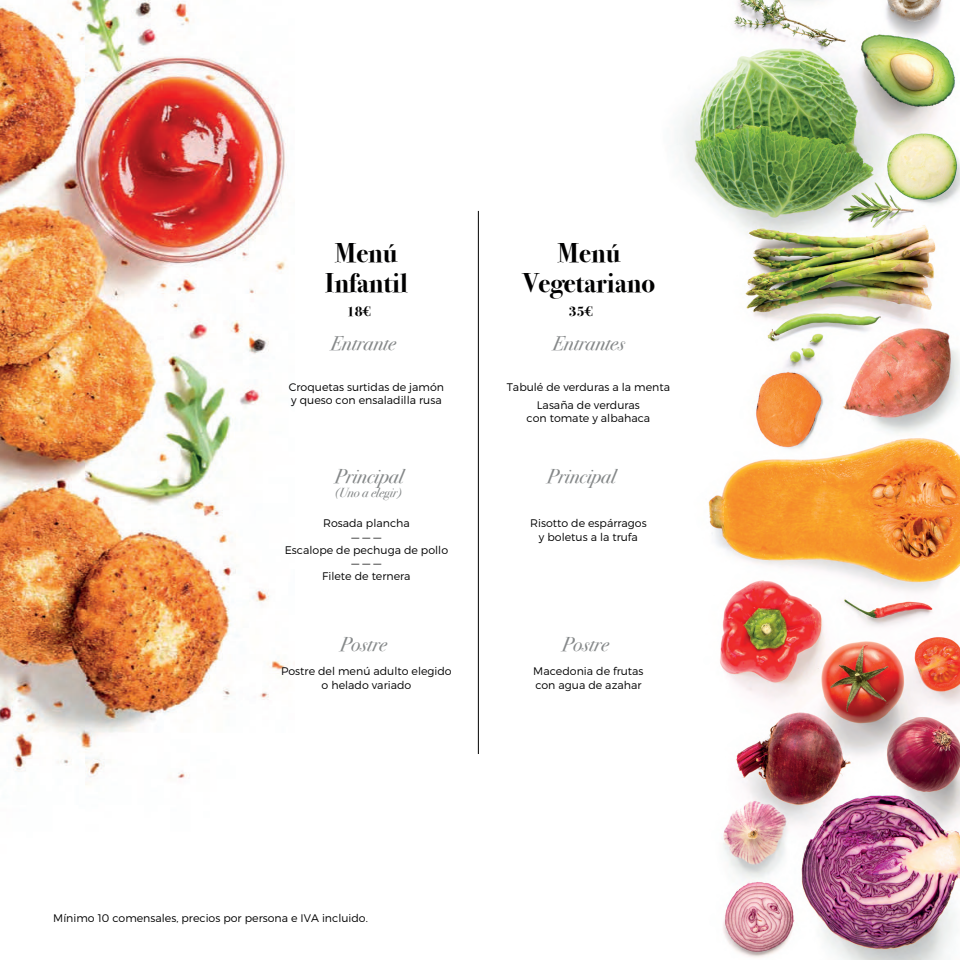
<style>
.page{position:relative;width:960px;height:960px;background:#fff}
.page>*{position:absolute;margin:0;border:0;box-sizing:border-box;transform-origin:0 0}
.t1{font:700 27px/30px "Bodoni Svty Two ITCTT";color:#000001;text-align:center}
.t2{font:italic 20px "Bodoni Svty Two ITCTT";color:#858889}
.t3{font:700 14px "Bodoni Svty Two ITCTT";color:#000001}
.t4{font:italic 13px "Bodoni Svty Two ITCTT";color:#858889}
.t5{font:300 11px/13.2px "Montserrat";color:#000001;text-align:center}
</style>
<div class="page">
<img style="left:0;top:0;width:286px;height:785px">
<img style="left:676px;top:0;width:284px;height:960px">
<hr style="left:478px;top:211px;width:1px;height:543px;background:#000001">
<h1 class="t1" style="left:325px;top:236px;width:84px">Menú<br>Infantil</h1>
<h1 class="t1" style="left:523px;top:236px;width:134px">Menú<br>Vegetariano</h1>
<p class="t3" style="left:347px;top:300px;width:26px">18€</p>
<p class="t3" style="left:569px;top:300px;width:26px">35€</p>
<h2 class="t2" style="left:331px;top:326px;width:67px">Entrante</h2>
<h2 class="t2" style="left:552px;top:326px;width:74px">Entrantes</h2>
<p class="t5" style="left:289px;top:380px;width:157px;text-align:left">Croquetas surtidas de jamón y queso con ensaladilla rusa</p>
<p class="t5" style="left:507px;top:378px;width:165px;line-height:18.2px">Tabulé de verduras a la menta<br>Lasaña de verduras</p>
<p class="t5" style="left:527px;top:412px;width:125px">con tomate y albahaca</p>
<h2 class="t2" style="left:334px;top:459px;width:70px">Principal</h2>
<p class="t4" style="left:335px;top:482px;width:68px">(Uno a elegir)</p>
<h2 class="t2" style="left:547px;top:459px;width:70px">Principal</h2>
<p class="t5" style="left:323px;top:517px;width:88px">Rosada plancha</p>
<p class="t5" style="left:285px;top:530px;width:165px">— — —<br>Escalope de pechuga de pollo</p>
<p class="t5" style="left:322px;top:556px;width:90px">— — —<br>Filete de ternera</p>
<p class="t5" style="left:530px;top:517px;width:118px">Risotto de espárragos y boletus a la trufa</p>
<h2 class="t2" style="left:340px;top:627px;width:48px">Postre</h2>
<h2 class="t2" style="left:562px;top:627px;width:48px">Postre</h2>
<p class="t5" style="left:281px;top:665px;width:172px">Postre del menú adulto elegido o helado variado</p>
<p class="t5" style="left:533px;top:665px;width:112px;text-align:left">Macedonia de frutas con agua de azahar</p>
<p class="t5" style="left:53px;top:911px;width:316px">Mínimo 10 comensales, precios por persona e IVA incluido.</p>
</div>
